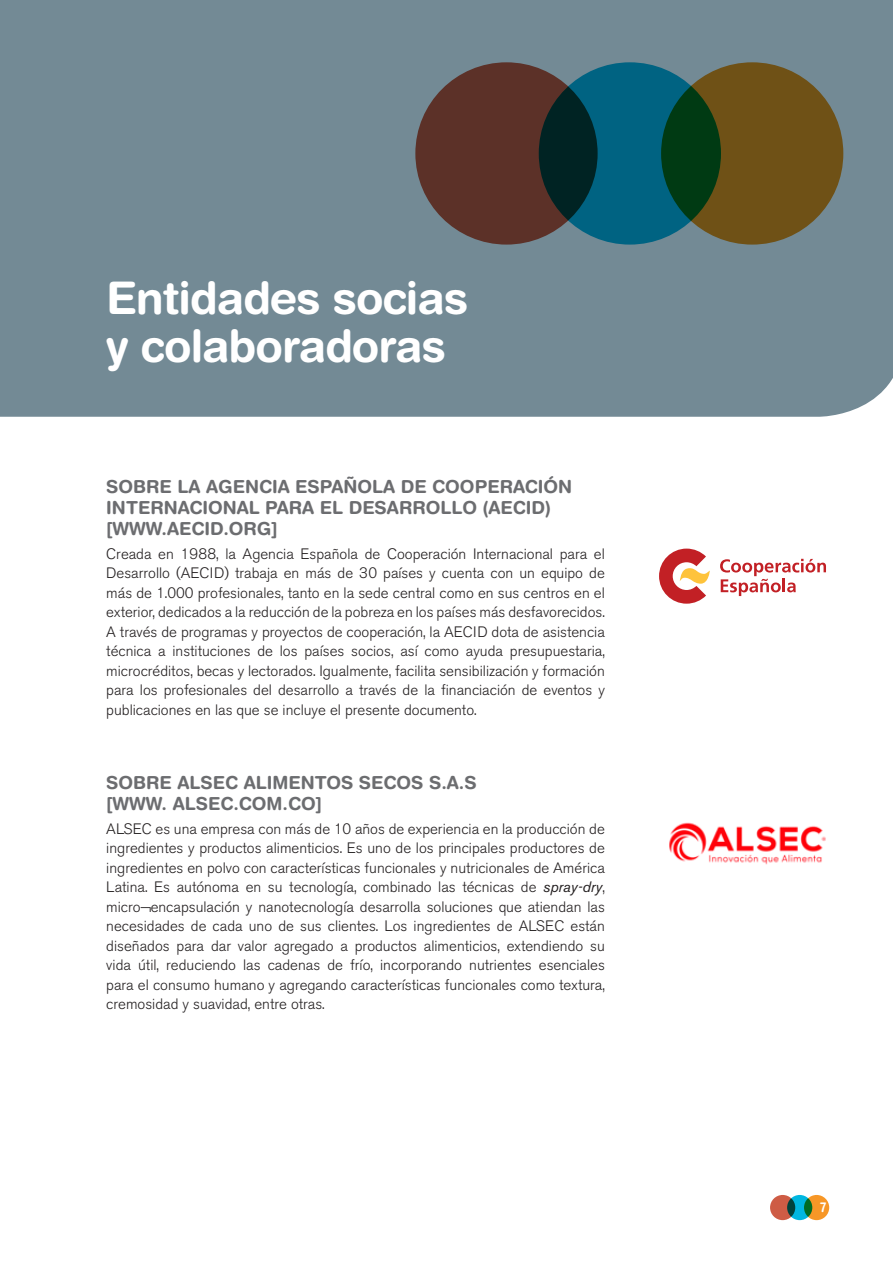
<style>
.page{position:relative;width:893px;height:1263px;background:#fff}
.page>*{position:absolute;margin:0;border:0;box-sizing:border-box;transform-origin:0 0}
.TITULO_GRANDE{font:700 45px "Helvetica Rounded";letter-spacing:-.02em;color:#fff}
.Subtitulo_entradilla{font:700 18px/21px "Helvetica Rounded";color:#6c6d70}
._0_Cuerpo_texto{font:300 15px/19.5px "Akzidenz Grotesk BE";color:#231f20;text-align:justify}
.t1{font:700 condensed 13.5px "Helvetica Rounded";color:#fff}
.s1{font-weight:400;font-style:italic}
</style>
<div class="page">
<div style="left:787px;top:1195px;width:25px;height:25px;background:#00b7e0;border-radius:50%"></div>
<svg style="left:770px;top:1195px;width:25px;height:25px"></svg>
<svg style="left:804px;top:1195px;width:25px;height:25px"></svg>
<div style="left:0;top:0;width:893px;height:417px;background:#738a95"></div>
<svg style="left:720px;top:559px;width:106px;height:37px"></svg>
<svg style="left:659px;top:549px;width:51px;height:55px"></svg>
<img style="left:669px;top:822px;width:157px;height:43px">
<div style="left:539px;top:62px;width:182px;height:183px;background:#006382;border-radius:50%"></div>
<svg style="left:415px;top:62px;width:183px;height:183px;background:#482e27"></svg>
<svg style="left:661px;top:62px;width:182px;height:183px;background:#574c16"></svg>
<p class="TITULO_GRANDE" style="left:106px;top:271px;width:363px">Entidades socias</p>
<p class="TITULO_GRANDE" style="left:106px;top:319px;width:341px">y colaboradoras</p>
<p class="Subtitulo_entradilla" style="left:106px;top:475px;width:467px">SOBRE LA AGENCIA ESPAÑOLA DE COOPERACIÓN<br>INTERNACIONAL PARA EL DESARROLLO (AECID) [WWW.AECID.ORG]</p>
<p class="_0_Cuerpo_texto" style="left:106px;top:544px;width:500px">Creada en 1988, la Agencia Española de Cooperación Internacional para el Desarrollo (AECID) trabaja en más de 30 países y cuenta con un equipo de más de 1.000 profesionales, tanto en la sede central como en sus centros en el exterior, dedicados a la reducción de la pobreza en los países más desfavorecidos.<br>A través de programas y proyectos de cooperación, la AECID dota de asistencia técnica a instituciones de los países socios, así como ayuda presupuestaria, microcréditos, becas y lectorados. Igualmente, facilita sensibilización y formación para los profesionales del desarrollo a través de la financiación de eventos y publicaciones en las que se incluye el presente documento.</p>
<p class="Subtitulo_entradilla" style="left:106px;top:772px;width:372px">SOBRE ALSEC ALIMENTOS SECOS S.A.S [WWW. ALSEC.COM.CO]</p>
<p class="_0_Cuerpo_texto" style="left:106px;top:819px;width:500px">ALSEC es una empresa con más de 10 años de experiencia en la producción de ingredientes y productos alimenticios. Es uno de los principales productores de ingredientes en polvo con características funcionales y nutricionales de América Latina. Es autónoma en su tecnología, combinado las técnicas de <span class="s1">spray-dry</span>, micro¬encapsulación y nanotecnología desarrolla soluciones que atiendan las necesidades de cada uno de sus clientes. Los ingredientes de ALSEC están diseñados para dar valor agregado a productos alimenticios, extendiendo su vida útil, reduciendo las cadenas de frío, incorporando nutrientes esenciales para el consumo humano y agregando características funcionales como textura, cremosidad y suavidad, entre otras.</p>
<p class="t1" style="left:820px;top:1199px;width:7px">7</p>
</div>
